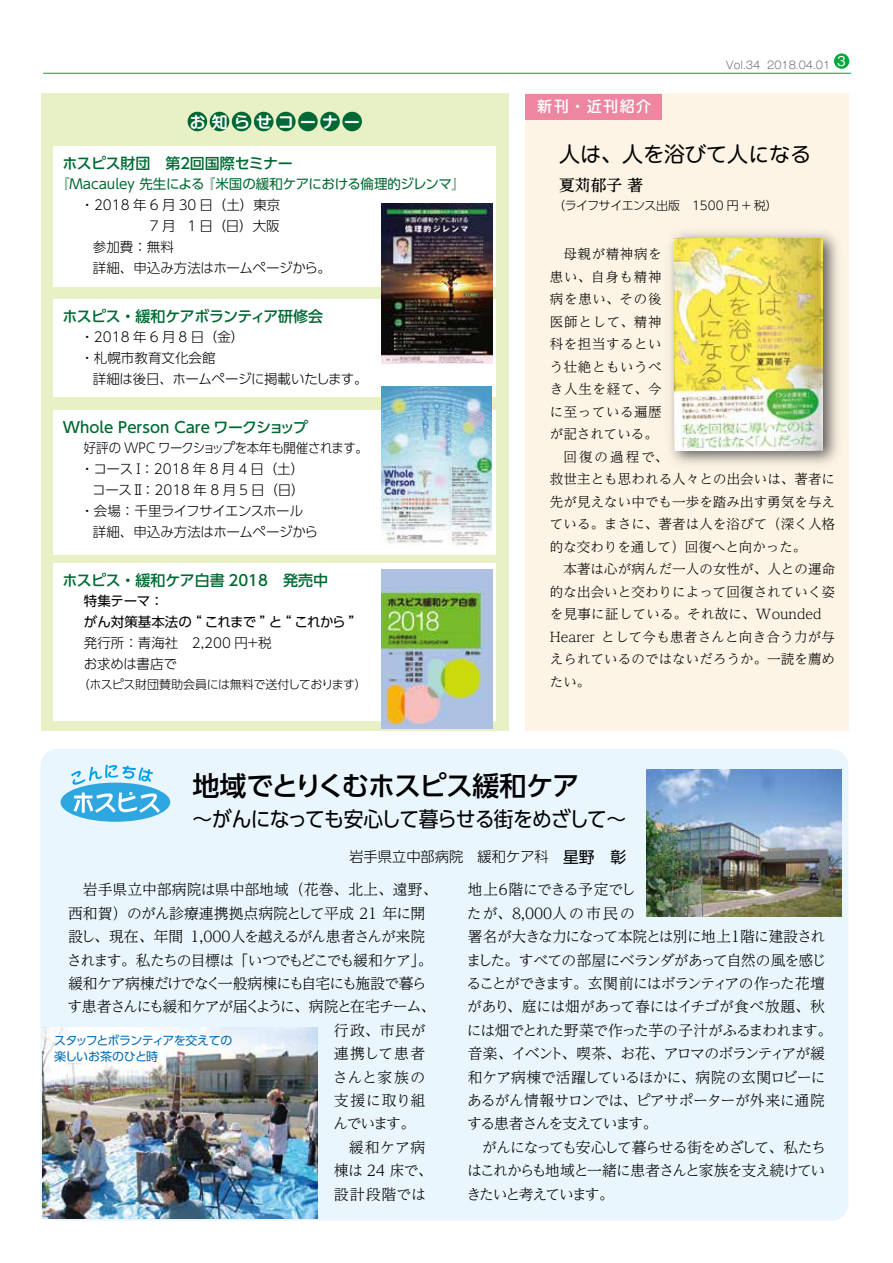
<style>
.page{position:relative;width:893px;height:1263px;background:#fff}
.page>*{position:absolute;margin:0;border:0;box-sizing:border-box;transform-origin:0 0}
.t1{font:500 27px "UD Shin Go Pro";letter-spacing:-.03em;color:#000}
.t2{font:21px "UD Shin Go Pro";letter-spacing:-.04em;color:#000;scale:.94 1}
.t3{font:21px "Kamo Lemo Std";color:#000}
.t4{font:700 15.75px "Shin M Go Pro De";letter-spacing:.4em;color:#fff}
.t5{font:500 15.75px "UD Reimin Pro";color:#000}
.t6{font:500 15px "UD Shin Go Pro";letter-spacing:-.01em;color:#006933}
.t7{font:500 15px "UD Shin Go Pro";letter-spacing:-.03em;color:#006933}
.t8{font:500 15px "Shin M Go Pro";letter-spacing:.1em;color:#fff}
.t9{font:300 14.85px/23.4px "UD Reimin Pro";letter-spacing:-.055em;color:#000}
.t10{font:300 14.85px "UD Reimin Pro";letter-spacing:-.085em;color:#000}
.t11{font:300 14.85px "UD Reimin Pro";color:#000}
.t12{font:300 14.25px "UD Shin Go Pro";color:#000}
.t13{font:300 13.5px "UD Reimin Pro";letter-spacing:.01em;color:#000}
.t14{font:300 13.5px "UD Shin Go Pro";letter-spacing:-.02em;color:#000}
.t15{font:300 13.5px/21px "UD Shin Go Pro";color:#000}
.t16{font:13.5px "UD Shin Go Pro";letter-spacing:-.01em;color:#006933}
.t17{font:13.5px/21px "UD Shin Go Pro";letter-spacing:-.015em;color:#000}
.t18{font:300 13.5px "UD Shin Go Pro";letter-spacing:-.02em;color:#000;scale:.92 1}
.t19{font:300 13.5px "UD Reimin Pro";letter-spacing:.04em;color:#000}
.t20{font:300 13.5px "UD Shin Go Pro";letter-spacing:-.045em;color:#000}
.t21{font:300 13.5px "UD Reimin Pro";letter-spacing:.045em;color:#000}
.t22{font:500 13.5px "Gothic BBB Pro";color:#fff}
.t23{font:300 12px "UD Shin Go Pro";letter-spacing:-.03em;color:#000}
.t24{font:12px/16.5px "UD Shin Go Pro";letter-spacing:-.06em;color:#006bb6}
.t25{font:300 10.5px "Gothic MB101 Pro";color:#686d71}
.s1{font-family:"Shin M Go Pro"}
.s2{font-weight:400;font-size:15.75px}
</style>
<div class="page">
<div style="left:41px;top:94px;width:468px;height:637px;background:#e8f0c5"></div>
<hr style="left:43px;top:73px;width:808px;height:1px;background:#00a73b">
<div style="left:834px;top:53px;width:15px;height:16px;background:#00a73b;border-radius:50%"></div>
<div style="left:254px;top:112px;width:19px;height:19px;background:#006933;border-radius:50%"></div>
<div style="left:232px;top:112px;width:19px;height:19px;background:#006933;border-radius:50%"></div>
<div style="left:210px;top:112px;width:19px;height:19px;background:#006933;border-radius:50%"></div>
<div style="left:188px;top:112px;width:19px;height:19px;background:#006933;border-radius:50%"></div>
<div style="left:276px;top:112px;width:20px;height:19px;background:#006933;border-radius:50%"></div>
<div style="left:298px;top:112px;width:20px;height:19px;background:#006933;border-radius:50%"></div>
<div style="left:320px;top:112px;width:20px;height:19px;background:#006933;border-radius:50%"></div>
<div style="left:342px;top:112px;width:20px;height:19px;background:#006933;border-radius:50%"></div>
<div style="left:40px;top:749px;width:808px;height:472px;background:#eaf6fd;border-radius:17px"></div>
<div style="left:61px;top:783px;width:109px;height:39px;background:#2ea7e0;border-radius:50%"></div>
<svg style="left:74px;top:792px;width:86px;height:21px"></svg>
<svg style="left:71px;top:765px;width:82px;height:20px"></svg>
<div style="left:526px;top:93px;width:323px;height:638px;background:#fef4e5"></div>
<div style="left:526px;top:94px;width:136px;height:25px;background:#ee86a1"></div>
<div style="left:53px;top:146px;width:442px;height:140px;background:#fff"></div>
<div style="left:53px;top:299px;width:442px;height:98px;background:#fff"></div>
<div style="left:53px;top:410px;width:442px;height:144px;background:#fff"></div>
<div style="left:53px;top:563px;width:442px;height:157px;background:#fff"></div>
<img style="left:670px;top:232px;width:168px;height:232px">
<img style="left:674px;top:238px;width:148px;height:213px">
<img style="left:646px;top:770px;width:196px;height:146px">
<img style="left:43px;top:1027px;width:275px;height:191px">
<img style="left:381px;top:204px;width:111px;height:159px">
<img style="left:381px;top:387px;width:111px;height:158px">
<img style="left:382px;top:569px;width:110px;height:160px">
<p class="t4" style="left:190px;top:109px;width:172px">お知らせコーナー</p>
<p class="t6" style="left:62px;top:151px;width:232px">ホスピス財団　第２回国際セミナー</p>
<p class="t16" style="left:56px;top:173px;width:411px">『Macauley 先生による 『米国の緩和ケアにおける倫理的ジレンマ』</p>
<p class="t14" style="left:80px;top:194px;width:201px">・2018 年 6 月 30 日（土）東京</p>
<p class="t14" style="left:150px;top:215px;width:131px">7 月 1 日（日）大阪</p>
<p class="t14" style="left:93px;top:236px;width:82px">参加費：無料</p>
<p class="t14" style="left:93px;top:257px;width:239px">詳細、申込み方法はホームページから。</p>
<p class="t7" style="left:62px;top:304px;width:262px">ホスピス・緩和ケアボランティア研修会</p>
<p class="t15" style="left:80px;top:326px;width:165px">・2018 年 6 月 8 日（金）・札幌市教育文化会館</p>
<p class="t14" style="left:93px;top:368px;width:276px">詳細は後日、ホームページに掲載いたします。</p>
<p class="t6" style="left:63px;top:415px;width:247px">Whole Person Care ワークショップ</p>
<p class="t18" style="left:84px;top:437px;width:310px">好評の WPC ワークショップを本年も開催されます。</p>
<p class="t14" style="left:80px;top:458px;width:225px">・コースⅠ：2018 年 8 月 4 日（土）</p>
<p class="t14" style="left:92px;top:479px;width:214px">コースⅡ：2018 年 8 月 5 日（日）</p>
<p class="t20" style="left:80px;top:500px;width:224px">・会場：千里ライフサイエンスホール</p>
<p class="t14" style="left:93px;top:521px;width:227px">詳細、申込み方法はホームページから</p>
<p class="t6" style="left:62px;top:568px;width:267px">ホスピス・緩和ケア白書 2018　発売中</p>
<p class="t17" style="left:84px;top:590px;width:280px">特集テーマ：<br>がん対策基本法の“ これまで ”と“ これから ”</p>
<p class="t15" style="left:84px;top:632px;width:189px">発行所：青海社　2,200 円＋税お求めは書店で</p>
<p class="t23" style="left:78px;top:674px;width:291px">（ホスピス財団賛助会員には無料で送付しております）</p>
<p class="t25" style="left:726px;top:56px;width:106px">Vol.34 2018.04.01</p>
<p class="t22" style="left:837px;top:50px;width:10px">3</p>
<p class="t8" style="left:537px;top:95px;width:115px">新刊・近刊紹介</p>
<h2 class="t3" style="left:559px;top:139px;width:254px"><span class="s1">人</span>は<span class="s1">、人</span>を<span class="s1">浴</span>びて<span class="s1">人</span>になる</h2>
<p class="t5" style="left:559px;top:172px;width:85px">夏苅郁子 著</p>
<p class="t23" style="left:553px;top:196px;width:226px">（ライフサイエンス出版　1500 円 + 税）</p>
<p class="t21" style="left:563px;top:243px;width:100px">母親が精神病を</p>
<p class="t13" style="left:550px;top:265px;width:113px">患い、自身も精神</p>
<p class="t13" style="left:550px;top:288px;width:113px">病を患い、その後</p>
<p class="t13" style="left:550px;top:310px;width:113px">医師として、精神</p>
<p class="t19" style="left:550px;top:333px;width:113px">科を担当するとい</p>
<p class="t19" style="left:550px;top:355px;width:113px">う壮絶ともいうべ</p>
<p class="t13" style="left:550px;top:378px;width:113px">き人生を経て、今</p>
<p class="t19" style="left:550px;top:400px;width:113px">に至っている遍歴</p>
<p class="t13" style="left:550px;top:423px;width:109px">が記されている。</p>
<p class="t13" style="left:563px;top:445px;width:106px">回復の過程で、</p>
<p class="t13" style="left:550px;top:468px;width:287px">救世主とも思われる人々との出会いは、著者に</p>
<p class="t13" style="left:550px;top:490px;width:287px">先が見えない中でも一歩を踏み出す勇気を与え</p>
<p class="t13" style="left:550px;top:513px;width:287px">ている。まさに、著者は人を浴びて（深く人格</p>
<p class="t13" style="left:550px;top:535px;width:258px">的な交わりを通して）回復へと向かった。</p>
<p class="t13" style="left:563px;top:558px;width:273px">本著は心が病んだ一人の女性が、人との運命</p>
<p class="t13" style="left:550px;top:580px;width:287px">的な出会いと交わりによって回復されていく姿</p>
<p class="t13" style="left:550px;top:603px;width:287px">を見事に証している。それ故に、Wounded　</p>
<p class="t13" style="left:550px;top:626px;width:287px">Hearer として今も患者さんと向き合う力が与</p>
<p class="t13" style="left:550px;top:648px;width:287px">えられているのではないだろうか。一読を薦め</p>
<p class="t13" style="left:550px;top:671px;width:42px">たい。</p>
<h1 class="t1" style="left:193px;top:764px;width:388px">地域でとりくむホスピス緩和ケア</h1>
<h2 class="t2" style="left:192px;top:802px;width:463px">～がんになっても安心して暮らせる街をめざして～</h2>
<p class="t12" style="left:349px;top:845px;width:278px">岩手県立中部病院　緩和ケア科　<span class="s2">星野　彰</span></p>
<p class="t11" style="left:83px;top:878px;width:356px">岩手県立中部病院は県中部地域（花巻、北上、遠野、</p>
<p class="t11" style="left:68px;top:901px;width:359px">西和賀）のがん診療連携拠点病院として平成 21 年に開</p>
<p class="t9" style="left:68px;top:924px;width:359px">設し、現在、年間 1,000人を越えるがん患者さんが来院</p>
<p class="t10" style="left:67px;top:948px;width:367px">されます。私たちの目標は「いつでもどこでも緩和ケア」。</p>
<p class="t9" style="left:68px;top:971px;width:360px">緩和ケア病棟だけでなく一般病棟にも自宅にも施設で暮ら</p>
<p class="t10" style="left:68px;top:995px;width:369px">す患者さんにも緩和ケアが届くように、病院と在宅チーム、</p>
<p class="t9" style="left:334px;top:1018px;width:93px">行政、市民が</p>
<p class="t9" style="left:334px;top:1041px;width:93px">連携して患者</p>
<p class="t9" style="left:333px;top:1065px;width:94px">さんと家族の</p>
<p class="t9" style="left:334px;top:1088px;width:93px">支援に取り組</p>
<p class="t9" style="left:333px;top:1111px;width:83px">んでいます。</p>
<p class="t9" style="left:349px;top:1135px;width:78px">緩和ケア病</p>
<p class="t9" style="left:334px;top:1158px;width:100px">棟は 24 床で、</p>
<p class="t9" style="left:334px;top:1182px;width:93px">設計段階では</p>
<p class="t24" style="left:54px;top:1032px;width:180px">スタッフとボランティアを交えての楽しいお茶のひと時</p>
<p class="t9" style="left:466px;top:877px;width:367px">地上６階にできる予定でし<br>たが、8,000人の市民の<br>署名が大きな力になって本院とは別に地上１階に建設されました。すべての部屋にベランダがあって自然の風を感じることができます。玄関前にはボランティアの作った花壇があり、庭には畑があって春にはイチゴが食べ放題、秋には畑でとれた野菜で作った芋の子汁がふるまわれます。音楽、イベント、喫茶、お花、アロマのボランティアが緩和ケア病棟で活躍しているほかに、病院の玄関ロビーにあるがん情報サロンでは、ピアサポーターが外来に通院する患者さんを支えています。</p>
<p class="t9" style="left:466px;top:1135px;width:361px;text-align:justify;text-indent:16px">がんになっても安心して暮らせる街をめざして、私たちはこれからも地域と一緒に患者さんと家族を支え続けていきたいと考えています。</p>
</div>
